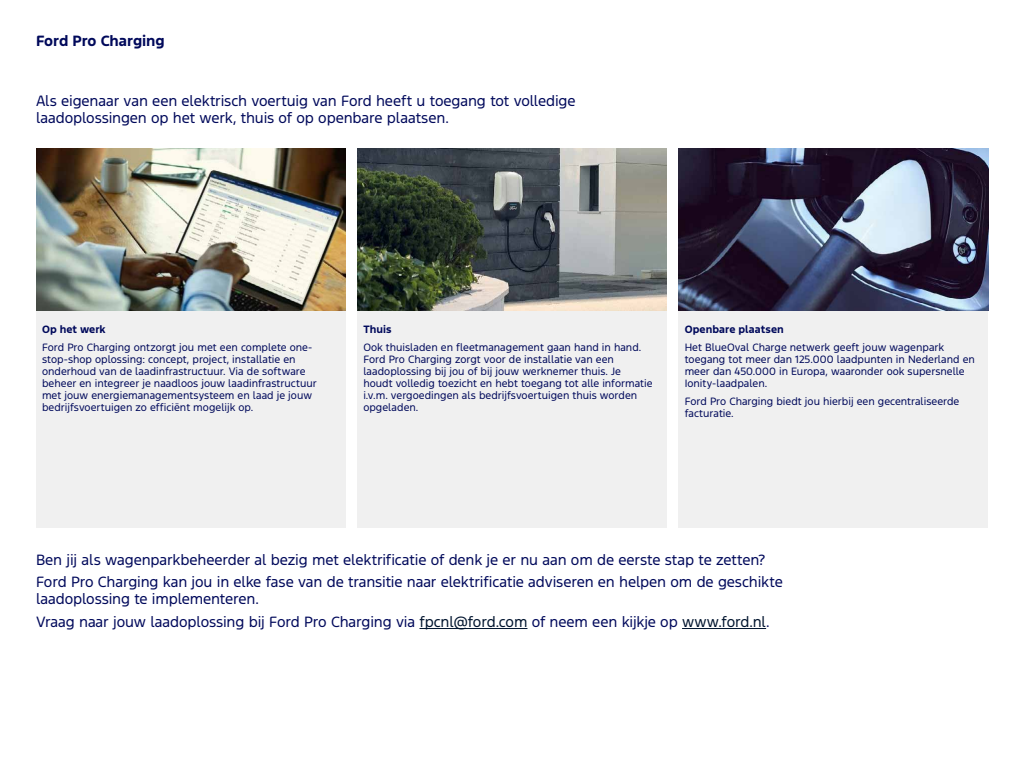
<style>
.page{position:relative;width:1024px;height:768px;background:#fff}
.page>*{position:absolute;margin:0;border:0;box-sizing:border-box;transform-origin:0 0}
.t1{font:14px/22.8px "Ford F1";letter-spacing:-.01em;color:#00095b}
.t2{font:700 14px "Ford F1";letter-spacing:-.005em;color:#00095b}
.t3{font:10px/12px "Ford F1";color:#00095b}
.t4{font:700 10px "Ford F1";letter-spacing:.005em;color:#00095b}
.s1{color:#00142e}
</style>
<div class="page">
<div style="left:36px;top:311px;width:309px;height:217px;background:#f0f0f0"></div>
<div style="left:357px;top:311px;width:310px;height:217px;background:#f0f0f0"></div>
<div style="left:679px;top:311px;width:309px;height:217px;background:#f0f0f0"></div>
<img style="left:357px;top:149px;width:310px;height:162px">
<img style="left:36px;top:149px;width:309px;height:162px">
<img style="left:679px;top:149px;width:309px;height:162px">
<hr style="left:420px;top:628px;width:107px;height:1px;background:#00142e">
<hr style="left:682px;top:628px;width:84px;height:1px;background:#00142e">
<h1 class="t2" style="left:36px;top:31px;width:130px">Ford Pro Charging</h1>
<h1 class="t1" style="left:36px;top:94px;width:541px;line-height:16.8px">Als eigenaar van een elektrisch voertuig van Ford heeft u toegang tot volledige laadoplossingen op het werk, thuis of op openbare plaatsen.</h1>
<p class="t4" style="left:42px;top:322px;width:65px">Op het werk</p>
<p class="t3" style="left:42px;top:342px;width:276px">Ford Pro Charging ontzorgt jou met een complete one&shy;stop-shop oplossing: concept, project, installatie en onderhoud van de laadinfrastructuur. Via de software beheer en integreer je naadloos jouw laadinfrastructuur met jouw energiemanagementsysteem en laad je jouw bedrijfsvoertuigen zo efficiënt mogelijk op.</p>
<p class="t4" style="left:363px;top:322px;width:30px">Thuis</p>
<p class="t3" style="left:363px;top:342px;width:291px">Ook thuisladen en fleetmanagement gaan hand in hand.<br>Ford Pro Charging zorgt voor de installatie van een laadoplossing bij jou of bij jouw werknemer thuis. Je houdt volledig toezicht en hebt toegang tot alle informatie i.v.m. vergoedingen als bedrijfsvoertuigen thuis worden opgeladen.</p>
<p class="t4" style="left:685px;top:322px;width:101px">Openbare plaatsen</p>
<p class="t3" style="left:685px;top:342px;width:292px">Het BlueOval Charge netwerk geeft jouw wagenpark toegang tot meer dan 125.000 laadpunten in Nederland en meer dan 450.000 in Europa, waaronder ook supersnelle Ionity-laadpalen.</p>
<p class="t3" style="left:685px;top:396px;width:276px">Ford Pro Charging biedt jou hierbij een gecentraliseerde facturatie.</p>
<h1 class="t1" style="left:36px;top:549px;width:748px">Ben jij als wagenparkbeheerder al bezig met elektrificatie of denk je er nu aan om de eerste stap te zetten?<br>Ford Pro Charging kan jou in elke fase van de transitie naar elektrificatie adviseren en helpen om de geschikte</h1>
<h1 class="t1" style="left:36px;top:589px;width:735px">laadoplossing te implementeren.<br>Vraag naar jouw laadoplossing bij Ford Pro Charging via <span class="s1">fpcnl@ford.com</span> of neem een kijkje op <span class="s1">www.ford.nl</span>.</h1>
</div>
